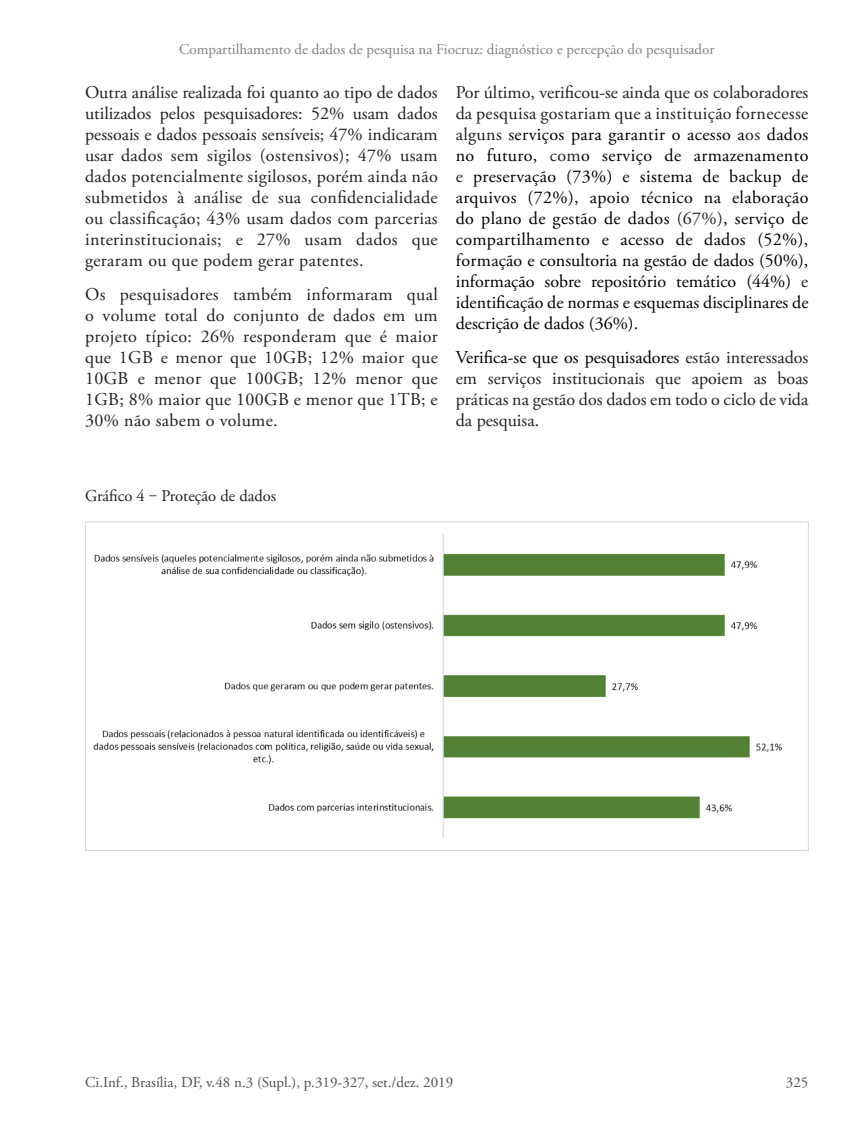
<style>
.page{position:relative;width:851px;height:1127px;background:#fff}
.page>*{position:absolute;margin:0;border:0;box-sizing:border-box;transform-origin:0 0}
.Corpo_de_Texto{font:18px/21px "Adobe Garamond Pro";letter-spacing:.02em;color:#231f20;text-align:justify}
.Corpo_de_Texto-2{font:18px/21px "Adobe Garamond Pro";color:#000;text-align:justify}
.Ci_Inf__Título_image{font:16.5px "Adobe Garamond Pro";color:#231f20}
.t1{font:15px "Adobe Garamond Pro";color:#808285}
.t2{font:15px "Adobe Garamond Pro";color:#524f4f}
.s1{color:#231f20}
.s2{color:#000}
</style>
<div class="page">
<img style="left:85px;top:522px;width:723px;height:329px">
<p class="t1" style="left:179px;top:40px;width:537px">Compartilhamento de dados de pesquisa na Fiocruz: diagnóstico e percepção do pesquisador</p>
<p class="Corpo_de_Texto" style="left:85px;top:83px;width:354px">Outra análise realizada foi quanto ao tipo de dados utilizados pelos pesquisadores: 52% usam dados pessoais e dados pessoais sensíveis; 47% indicaram usar dados sem sigilos (ostensivos); 47% usam dados potencialmente sigilosos, porém ainda não submetidos à análise de sua confidencialidade ou classificação; 43% usam dados com parcerias interinstitucionais; e 27% usam dados que geraram ou que podem gerar patentes.</p>
<p class="Corpo_de_Texto" style="left:85px;top:284px;width:354px">Os pesquisadores também informaram qual o volume total do conjunto de dados em um projeto típico: 26% responderam que é maior que 1GB e menor que 10GB; 12% maior que 10GB e menor que 100GB; 12% menor que 1GB; 8% maior que 100GB e menor que 1TB; e 30% não sabem o volume.</p>
<p class="Corpo_de_Texto-2" style="left:455px;top:83px;width:354px"><span class="s1">Por último, verificou-se ainda que os colaboradores da pesquisa gostariam que a instituição fornecesse alguns</span> serviços para garantir o acesso a<span class="s1">os</span> dados no futuro, <span class="s1">com</span>o serviço de armazenamento <span class="s1">e</span> preservação (73%) e sistema de backup de arquivos (72%), apoio técnico na elaboração do plano de gestão de dados <span class="s1">(67%)</span>, serviço de compartilhamento e acesso de dados (52%), formação e consultoria na gestão de dados (50%), informação sobre repositório temático (44%) <span class="s1">e </span>identificação de normas e esquemas disciplinares de descrição de dados (36%).</p>
<p class="Corpo_de_Texto" style="left:455px;top:347px;width:354px"><span class="s2">Verifica-se que os pesquisadores</span> estão interessados em serviços institucionais que apoiem as boas práticas na gestão dos dados em todo o ciclo de vida da pesquisa.</p>
<p class="Ci_Inf__Título_image" style="left:85px;top:486px;width:193px">Gráfico 4 ‒ Proteção de dados</p>
<p class="t2" style="left:85px;top:1073px;width:369px">Ci.Inf., Brasília, DF, v.48 n.3 (Supl.), p.319-327, set./dez. 2019</p>
<p class="t2" style="left:785px;top:1073px;width:24px">325</p>
</div>
